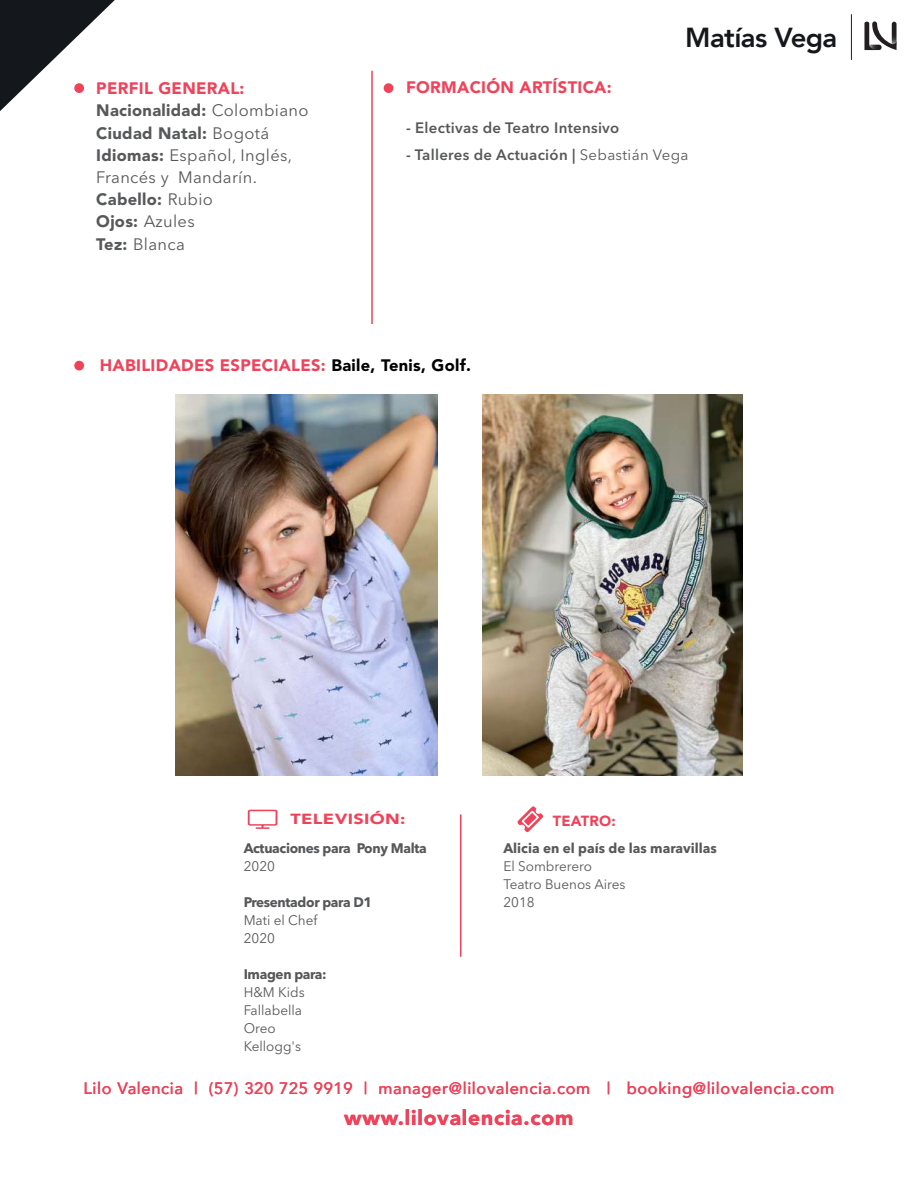
<style>
.page{position:relative;width:918px;height:1188px;background:#fff}
.page>*{position:absolute;margin:0;border:0;box-sizing:border-box;transform-origin:0 0}
.t1{font:800 27.45px "Avenir";letter-spacing:-.02em;color:#14171b}
.t2{font:900 21px "Avenir";letter-spacing:.04em;color:#ee435a}
.t3{font:500 16.5px "Avenir";letter-spacing:.04em;color:#ee435a}
.t4{font:900 16.5px/22.2px "Avenir";letter-spacing:.02em;color:#57585a}
.t5{font:16.5px/22.2px "Avenir Next LT Pro";letter-spacing:.02em;color:#57585a}
.t6{font:900 16.5px "Avenir";letter-spacing:.02em;color:#ee435a}
.t7{font:600 15px "Avenir Next LT Pro";letter-spacing:.02em;color:#57585a}
.t8{font:900 14.55px "Avenir";letter-spacing:.02em;color:#ee435a;scale:1.24 1}
.t9{font:900 14.55px "Avenir";letter-spacing:.02em;color:#ee435a}
.t10{font:13.8px/18px "Avenir Next LT Pro";color:#57585a}
.t11{font:700 13.8px "Avenir Next LT Pro";letter-spacing:-.025em;color:#57585a}
.t12{font:700 13.8px "Avenir Next LT Pro";color:#57585a}
.s1{color:#ee435a}
.s2{font-family:"Avenir Next LT Pro";font-weight:400}
.s3{font-family:"Avenir";font-weight:900}
.s4{font-weight:400}
.s5{color:#000}
</style>
<div class="page">
<svg style="left:0;top:0;width:115px;height:111px"></svg>
<hr style="left:371px;top:71px;width:2px;height:253px;background:#ee435a">
<div style="left:74px;top:83px;width:10px;height:10px;background:#ee435a;border-radius:50%"></div>
<div style="left:384px;top:83px;width:9px;height:10px;background:#ee435a;border-radius:50%"></div>
<svg style="left:248px;top:810px;width:29px;height:19px"></svg>
<hr style="left:460px;top:814px;width:1px;height:143px;background:#ee435a">
<svg style="left:517px;top:806px;width:27px;height:27px"></svg>
<svg style="left:524px;top:813px;width:13px;height:13px"></svg>
<img style="left:175px;top:394px;width:263px;height:382px">
<img style="left:483px;top:394px;width:260px;height:382px">
<div style="left:74px;top:361px;width:10px;height:9px;background:#ee435a;border-radius:50%"></div>
<svg style="left:864px;top:21px;width:33px;height:29px"></svg>
<hr style="left:851px;top:14px;width:1px;height:46px;background:#231f20">
<p class="t4" style="left:96px;top:77px;width:214px"><span class="s1">PERFIL GENERAL:<br></span>Nacionalidad: <span class="s2">Colombiano<br></span>Ciudad Natal: <span class="s2">Bogotá</span></p>
<p class="t5" style="left:96px;top:144px;width:197px"><span class="s3">Idiomas:</span> Español, Inglés,<br>Francés y Mandarín.</p>
<p class="t4" style="left:96px;top:188px;width:118px">Cabello: <span class="s2">Rubio</span></p>
<p class="t5" style="left:96px;top:210px;width:100px"><span class="s3">Ojos:</span> Azules<br><span class="s3">Tez:</span> Blanca</p>
<h1 class="t1" style="left:685px;top:16px;width:154px">Matías Vega</h1>
<p class="t6" style="left:406px;top:77px;width:207px">FORMACIÓN ARTÍSTICA:</p>
<p class="t7" style="left:406px;top:119px;width:215px">- Electivas de Teatro Intensivo</p>
<p class="t7" style="left:406px;top:146px;width:284px">- Talleres de Actuación | <span class="s4">Sebastián Vega</span></p>
<p class="t6" style="left:100px;top:355px;width:373px">HABILIDADES ESPECIALES: <span class="s5">Baile, Tenis, Golf.</span></p>
<p class="t8" style="left:290px;top:810px;width:94px">TELEVISIÓN:</p>
<p class="t11" style="left:244px;top:840px;width:184px">Actuaciones para Pony Malta</p>
<p class="t10" style="left:244px;top:858px;width:33px">2020</p>
<p class="t11" style="left:244px;top:894px;width:130px">Presentador para D1</p>
<p class="t10" style="left:244px;top:912px;width:75px">Mati el Chef<br>2020</p>
<p class="t11" style="left:244px;top:966px;width:85px">Imagen para:</p>
<p class="t10" style="left:244px;top:984px;width:62px">H&amp;M Kids<br>Fallabella<br>Oreo<br>Kellogg's</p>
<p class="t9" style="left:553px;top:812px;width:65px">TEATRO:</p>
<p class="t12" style="left:503px;top:840px;width:215px">Alicia en el país de las maravillas</p>
<p class="t10" style="left:503px;top:858px;width:124px">El Sombrerero<br>Teatro Buenos Aires<br>2018</p>
<p class="t3" style="left:83px;top:1074px;width:752px">Lilo Valencia | (57) 320 725 9919 | manager@lilovalencia.com | booking@lilovalencia.com</p>
<h2 class="t2" style="left:344px;top:1105px;width:231px">www.lilovalencia.com</h2>
</div>
